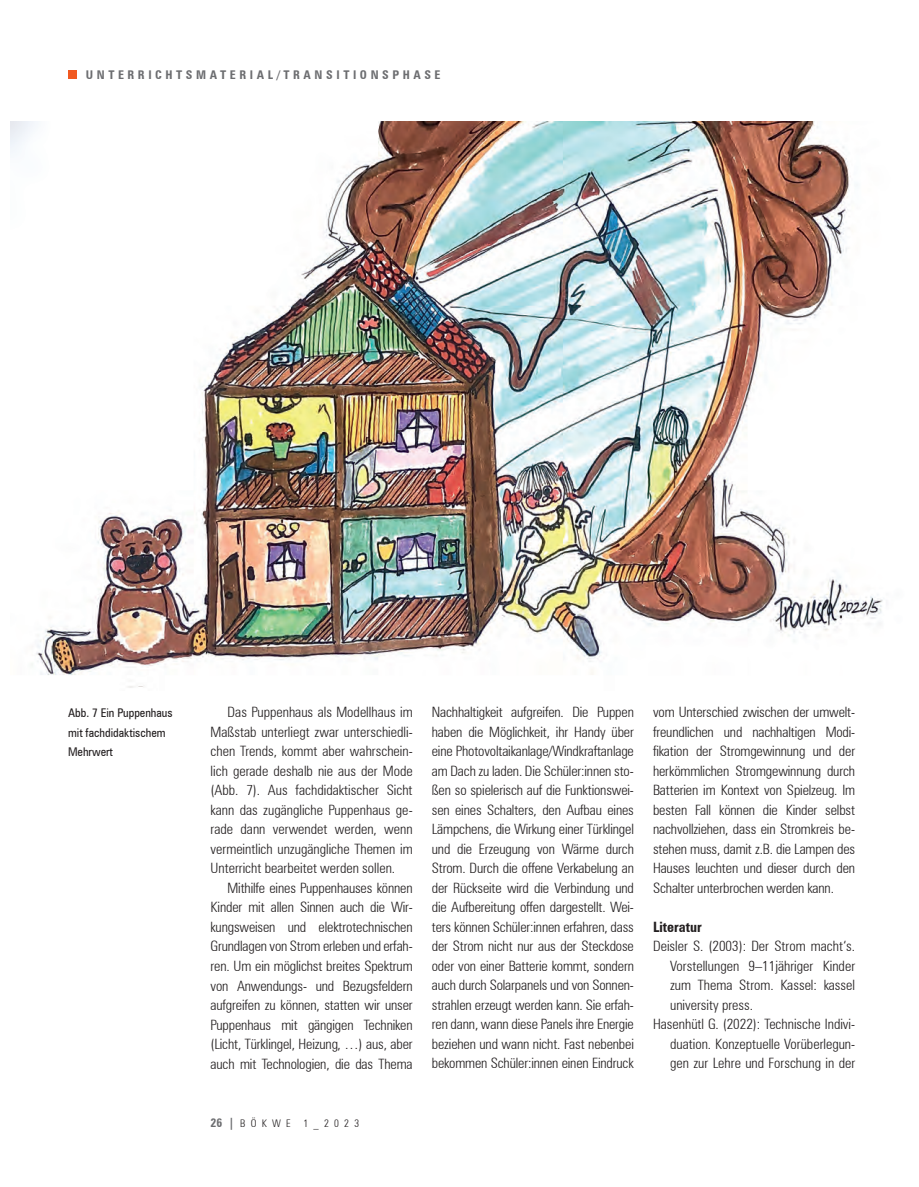
<style>
.page{position:relative;width:919px;height:1187px;background:#fff}
.page>*{position:absolute;margin:0;border:0;box-sizing:border-box;transform-origin:0 0}
.t1{font:300 condensed 14.25px/19.5px "Zurich BT";letter-spacing:-.01em;color:#231f20;text-align:justify}
.t2{font:700 condensed 14.25px "Zurich BT";color:#231f20}
.Bildtext{font:condensed 12px/19.5px "Zurich BT";color:#231f20}
.Autor{font:700 condensed 12px "Zurich BT";letter-spacing:.3em;color:#6c6d70}
.t3{font:300 condensed 10.5px "Zurich BT";letter-spacing:.5em;color:#231f20}
.s1{font-weight:700;font-size:12px;color:#6c6d70}
</style>
<div class="page">
<div style="left:68px;top:70px;width:9px;height:9px;background:#f15921"></div>
<img style="left:11px;top:122px;width:872px;height:566px">
<p class="Autor" style="left:86px;top:68px;width:356px">UNTERRICHTSMATERIAL/TRANSITIONSPHASE</p>
<p class="Bildtext" style="left:68px;top:703px;width:106px">Abb. 7 Ein Puppenhaus mit fachdidaktischem<br>Mehrwert</p>
<p class="t1" style="left:210px;top:702px;width:203px;text-indent:17px">Das Puppenhaus als Modellhaus im Maßstab unterliegt zwar unterschiedli&shy;chen Trends, kommt aber wahrschein&shy;lich gerade deshalb nie aus der Mode (Abb. 7). Aus fachdidaktischer Sicht kann das zugängliche Puppenhaus ge&shy;rade dann verwendet werden, wenn vermeintlich unzugängliche Themen im Unterricht bearbeitet werden sollen.</p>
<p class="t1" style="left:210px;top:878px;width:203px;text-indent:17px">Mithilfe eines Puppenhauses können Kinder mit allen Sinnen auch die Wir&shy;kungsweisen und elektrotechnischen Grundlagen von Strom erleben und erfah&shy;ren. Um ein möglichst breites Spektrum von Anwendungs- und Bezugsfeldern aufgreifen zu können, statten wir unser Puppenhaus mit gängigen Techniken (Licht, Türklingel, Heizung, …) aus, aber auch mit Technologien, die das Thema</p>
<p class="t3" style="left:210px;top:1116px;width:150px"><span class="s1">26 |</span> BÖKWE 1_2023</p>
<p class="t1" style="left:432px;top:702px;width:204px">Nachhaltigkeit aufgreifen. Die Puppen haben die Möglichkeit, ihr Handy über eine Photovoltaikanlage/Windkraftanlage am Dach zu laden. Die Schüler:innen sto&shy;ßen so spielerisch auf die Funktionswei&shy;sen eines Schalters, den Aufbau eines Lämpchens, die Wirkung einer Türklingel und die Erzeugung von Wärme durch Strom. Durch die offene Verkabelung an der Rückseite wird die Verbindung und die Aufbereitung offen dargestellt. Wei&shy;ters können Schüler:innen erfahren, dass der Strom nicht nur aus der Steckdose oder von einer Batterie kommt, sondern auch durch Solarpanels und von Sonnen&shy;strahlen erzeugt werden kann. Sie erfah&shy;ren dann, wann diese Panels ihre Energie beziehen und wann nicht. Fast nebenbei bekommen Schüler:innen einen Eindruck</p>
<p class="t1" style="left:653px;top:702px;width:204px">vom Unterschied zwischen der umwelt&shy;freundlichen und nachhaltigen Modi&shy;fikation der Stromgewinnung und der herkömmlichen Stromgewinnung durch Batterien im Kontext von Spielzeug. Im besten Fall können die Kinder selbst nachvollziehen, dass ein Stromkreis be&shy;stehen muss, damit z.B. die Lampen des Hauses leuchten und dieser durch den Schalter unterbrochen werden kann.</p>
<p class="t2" style="left:653px;top:917px;width:50px">Literatur</p>
<p class="t1" style="left:670px;top:936px;width:186px;text-indent:-17px">Deisler S. (2003): Der Strom macht‘s.<br>Vorstellungen 9–11jähriger Kinder zum Thema Strom. Kassel: kassel university press.</p>
<p class="t1" style="left:670px;top:1014px;width:186px;text-indent:-17px">Hasenhütl G. (2022): Technische Indivi&shy;duation. Konzeptuelle Vorüberlegun&shy;gen zur Lehre und Forschung in der</p>
</div>
